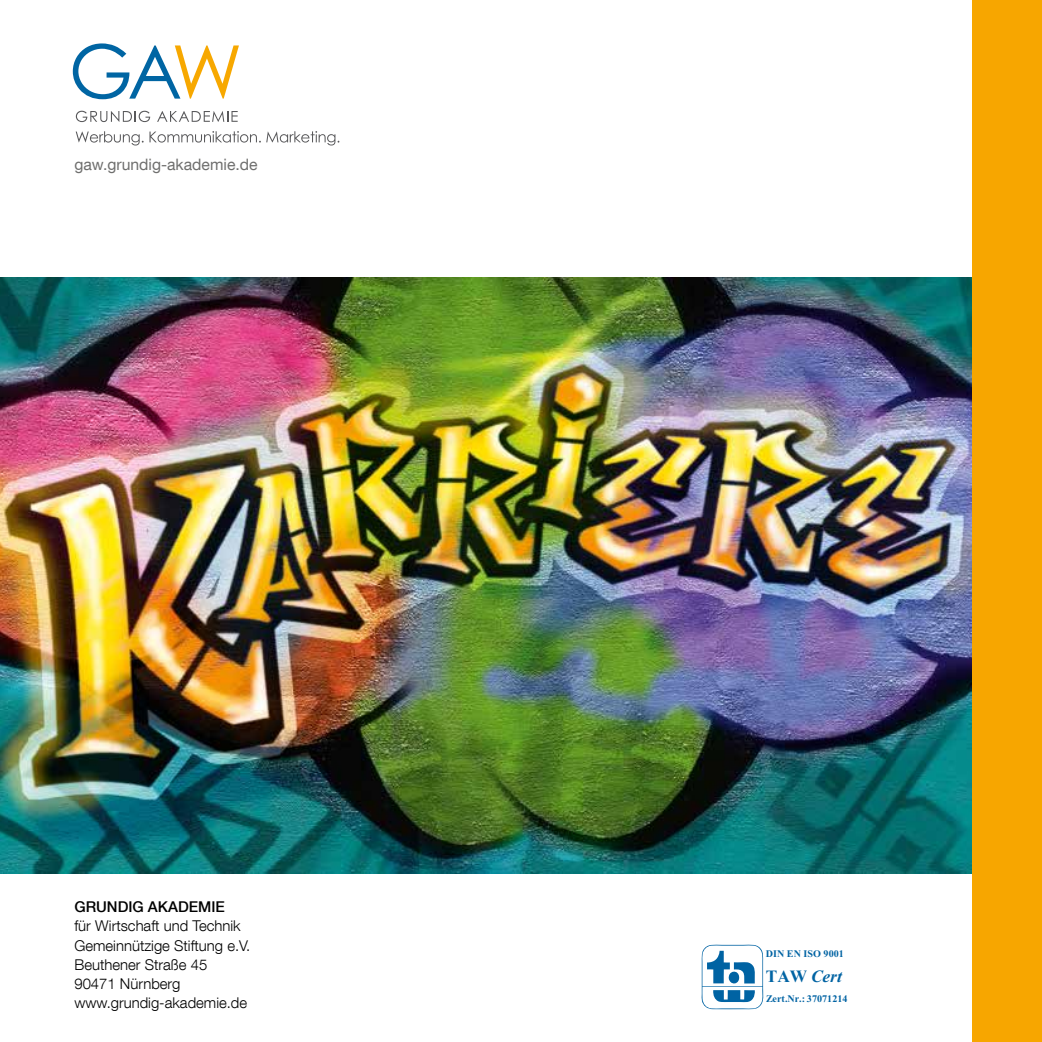
<style>
.page{position:relative;width:1042px;height:1042px;background:#fff}
.page>*{position:absolute;margin:0;border:0;box-sizing:border-box;transform-origin:0 0}
.t1{font:italic 700 17.32px "Times New Roman";color:#0063a3}
.t2{font:15.75px "Helvetica Neue LT Com";color:#6f6f6e}
.t3{font:300 14.88px/19.2px "Helvetica Neue LT Com";color:#000}
.t4{font:500 14.88px "Helvetica Neue LT Com";color:#000}
.t5{font:700 10.15px "Times New Roman";color:#0063a3}
.s1{font-style:normal}
</style>
<div class="page">
<svg style="left:701px;top:945px;width:62px;height:64px"></svg>
<svg style="left:73px;top:43px;width:166px;height:56px"></svg>
<svg style="left:76px;top:111px;width:74px;height:11px"></svg>
<svg style="left:157px;top:111px;width:81px;height:11px"></svg>
<svg style="left:76px;top:131px;width:263px;height:14px"></svg>
<img style="left:0;top:278px;width:972px;height:595px">
<div style="left:972px;top:0;width:70px;height:1042px;background:#f7a600"></div>
<p class="t2" style="left:74px;top:155px;width:185px">gaw.grundig-akademie.de</p>
<p class="t4" style="left:74px;top:898px;width:152px">GRUNDIG AKADEMIE</p>
<p class="t3" style="left:74px;top:916px;width:177px">für Wirtschaft und Technik<br>Gemeinnützige Stiftung e.V.<br>Beuthener Straße 45<br>90471 Nürnberg www.grundig-akademie.de</p>
<p class="t5" style="left:766px;top:947px;width:79px">DIN EN ISO 9001</p>
<p class="t1" style="left:766px;top:963px;width:77px"><span class="s1">TAW</span> Cert</p>
<p class="t5" style="left:766px;top:991px;width:83px">Zert.Nr.: 37071214</p>
</div>
